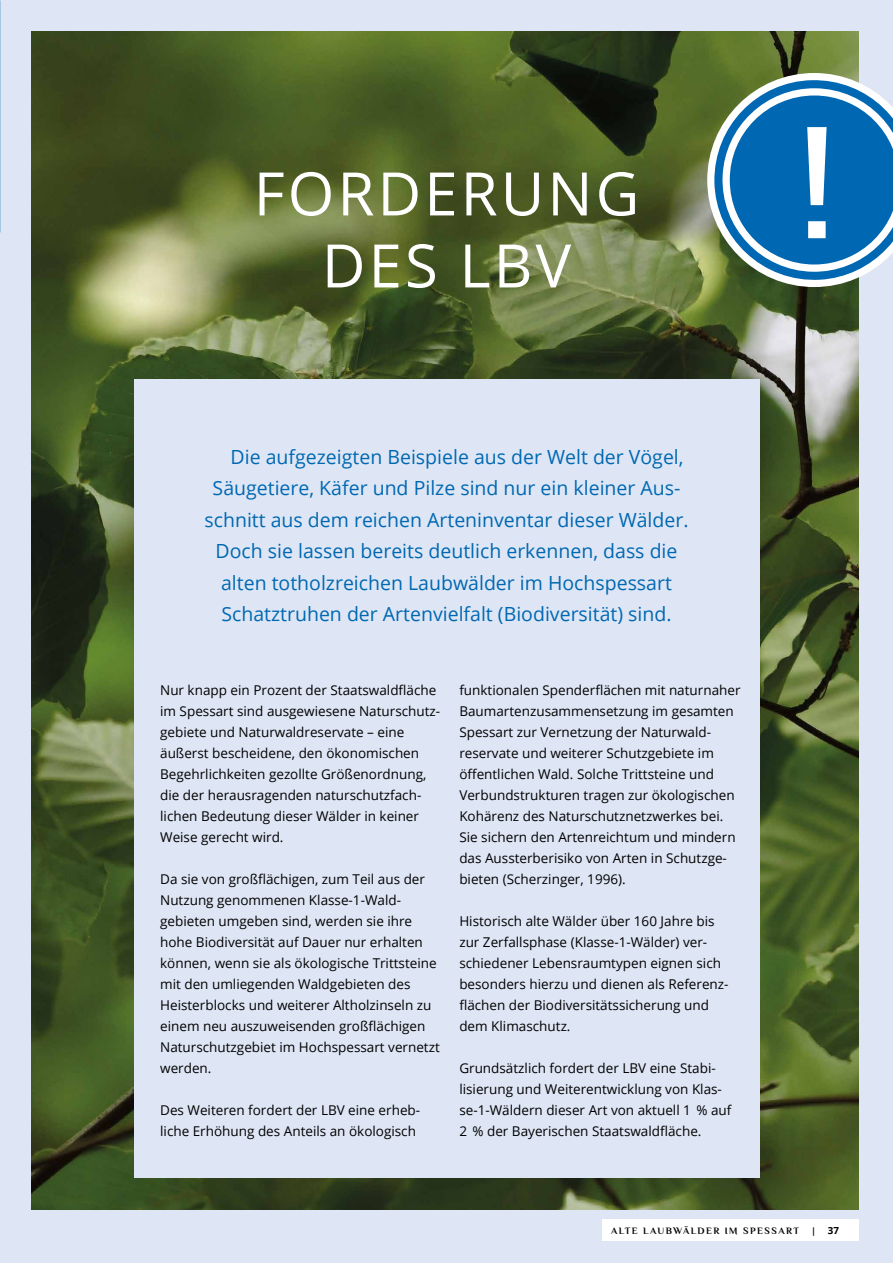
<style>
.page{position:relative;width:893px;height:1263px;background:#dee6f5}
.page>*{position:absolute;margin:0;border:0;box-sizing:border-box;transform-origin:0 0}
.t1{font:500 156px "DIN";color:#fff}
.t2{font:60px/72px "Open Sans";letter-spacing:.05em;color:#fff;text-align:center}
.t3{font:19.5px "Open Sans";color:#0068b2}
.t4{font:13.5px/21px "Open Sans";color:#000}
.t5{font:700 9.75px "Philosopher";letter-spacing:.15em;color:#000}
.t6{font:700 9.75px "Open Sans";color:#000}
.t7{font:9.75px "Philosopher";color:#000}
</style>
<div class="page">
<img style="left:31px;top:31px;width:828px;height:1178px">
<div style="left:135px;top:379px;width:625px;height:798px;background:#dee6f5"></div>
<svg style="left:707px;top:73px;width:186px;height:214px;background:#4087b0"></svg>
<div style="left:603px;top:1220px;width:256px;height:21px;background:#fff"></div>
<h2 class="t2" style="left:254px;top:156px;width:387px">FORDERUNG<br>DES LBV</h2>
<h3 class="t3" style="left:231px;top:443px;width:454px">Die aufgezeigten Beispiele aus der Welt der Vögel,</h3>
<h3 class="t3" style="left:213px;top:475px;width:469px">Säugetiere, Käfer und Pilze sind nur ein kleiner Aus-</h3>
<h3 class="t3" style="left:204px;top:506px;width:486px">schnitt aus dem reichen Arteninventar dieser Wälder.</h3>
<h3 class="t3" style="left:216px;top:538px;width:463px">Doch sie lassen bereits deutlich erkennen, dass die</h3>
<h3 class="t3" style="left:221px;top:569px;width:452px">alten totholzreichen Laubwälder im Hochspessart</h3>
<h3 class="t3" style="left:221px;top:601px;width:452px">Schatztruhen der Artenvielfalt (Biodiversität) sind.</h3>
<p class="t4" style="left:160px;top:679px;width:282px">Nur knapp ein Prozent der Staatswaldfläche im Spessart sind ausgewiesene Naturschutz&shy;gebiete und Naturwaldreservate – eine äußerst bescheidene, den ökonomischen Begehrlichkeiten gezollte Größenordnung, die der herausragenden naturschutzfach&shy;lichen Bedeutung dieser Wälder in keiner Weise gerecht wird.</p>
<p class="t4" style="left:160px;top:868px;width:281px">Da sie von großflächigen, zum Teil aus der Nutzung genommenen Klasse-1-Wald&shy;gebieten umgeben sind, werden sie ihre hohe Biodiversität auf Dauer nur erhalten können, wenn sie als ökologische Trittsteine mit den umliegenden Waldgebieten des Heisterblocks und weiterer Altholzinseln zu einem neu auszuweisenden großflächigen Naturschutzgebiet im Hochspessart vernetzt werden.</p>
<p class="t4" style="left:160px;top:1099px;width:262px">Des Weiteren fordert der LBV eine erheb&shy;liche Erhöhung des Anteils an ökologisch</p>
<p class="t4" style="left:459px;top:679px;width:283px">funktionalen Spenderflächen mit naturnaher Baumartenzusammensetzung im gesamten Spessart zur Vernetzung der Naturwald&shy;reservate und weiterer Schutzgebiete im öffentlichen Wald. Solche Trittsteine und Verbundstrukturen tragen zur ökologischen Kohärenz des Naturschutznetzwerkes bei.<br>Sie sichern den Artenreichtum und mindern das Aussterberisiko von Arten in Schutzge&shy;bieten (Scherzinger, 1996).</p>
<p class="t4" style="left:459px;top:910px;width:271px">Historisch alte Wälder über 160 Jahre bis zur Zerfallsphase (Klasse-1-Wälder) ver&shy;schiedener Lebensraumtypen eignen sich besonders hierzu und dienen als Referenz&shy;flächen der Biodiversitätssicherung und dem Klimaschutz.</p>
<p class="t4" style="left:459px;top:1057px;width:274px">Grundsätzlich fordert der LBV eine Stabi&shy;lisierung und Weiterentwicklung von Klas&shy;se-1-Wäldern dieser Art von aktuell 1 % auf 2 % der Bayerischen Staatswaldfläche.</p>
<h1 class="t1" style="left:788px;top:82px;width:53px">!</h1>
<p class="t5" style="left:611px;top:1224px;width:190px">ALTE LAUBWÄLDER IM SPESSART</p>
<p class="t7" style="left:812px;top:1224px;width:4px">|</p>
<p class="t6" style="left:828px;top:1223px;width:13px">37</p>
</div>
